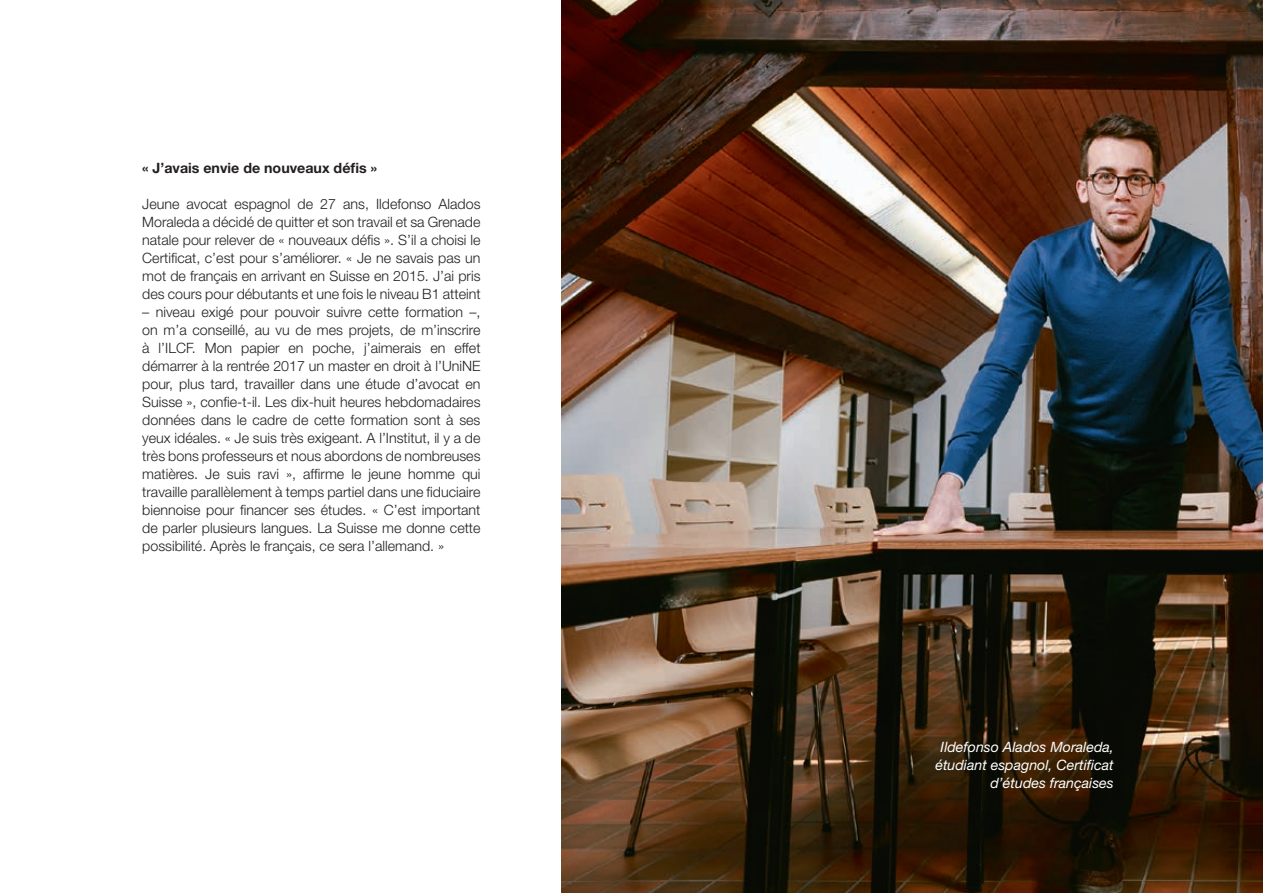
<style>
.page{position:relative;width:1263px;height:893px;background:#fff}
.page>*{position:absolute;margin:0;border:0;box-sizing:border-box;transform-origin:0 0}
.t1{font:300 14.25px/18px "Helvetica Neue";color:#231f20;text-align:justify}
.t2{font:italic 14.25px/18px "Helvetica Neue";color:#fff;text-align:right}
.t3{font:700 14.25px "Helvetica Neue";color:#231f20}
</style>
<div class="page">
<img style="left:561px;top:0;width:702px;height:893px">
<p class="t3" style="left:142px;top:159px;width:236px">« J’avais envie de nouveaux défis »</p>
<p class="t1" style="left:142px;top:194px;width:340px">Jeune avocat espagnol de 27 ans, Ildefonso Alados Moraleda a décidé de quitter et son travail et sa Grenade natale pour relever de « nouveaux défis ». S’il a choisi le Certificat, c’est pour s’améliorer. « Je ne savais pas un mot de français en arrivant en Suisse en 2015. J’ai pris des cours pour débutants et une fois le niveau B1 atteint</p>
<p class="t1" style="left:142px;top:302px;width:340px">– niveau exigé pour pouvoir suivre cette formation –, on m’a conseillé, au vu de mes projets, de m’inscrire à l’ILCF. Mon papier en poche, j’aimerais en effet démarrer à la rentrée 2017 un master en droit à l’UniNE pour, plus tard, travailler dans une étude d’avocat en Suisse », confie-t-il. Les dix-huit heures hebdomadaires données dans le cadre de cette formation sont à ses yeux idéales. « Je suis très exigeant. A l’Institut, il y a de très bons professeurs et nous abordons de nombreuses matières. Je suis ravi », affirme le jeune homme qui travaille parallèlement à temps partiel dans une fiduciaire biennoise pour financer ses études. « C’est important de parler plusieurs langues. La Suisse me donne cette possibilité. Après le français, ce sera l’allemand. »</p>
<p class="t2" style="left:935px;top:738px;width:180px">Ildefonso Alados Moraleda, étudiant espagnol, Certificat d’études françaises</p>
</div>
